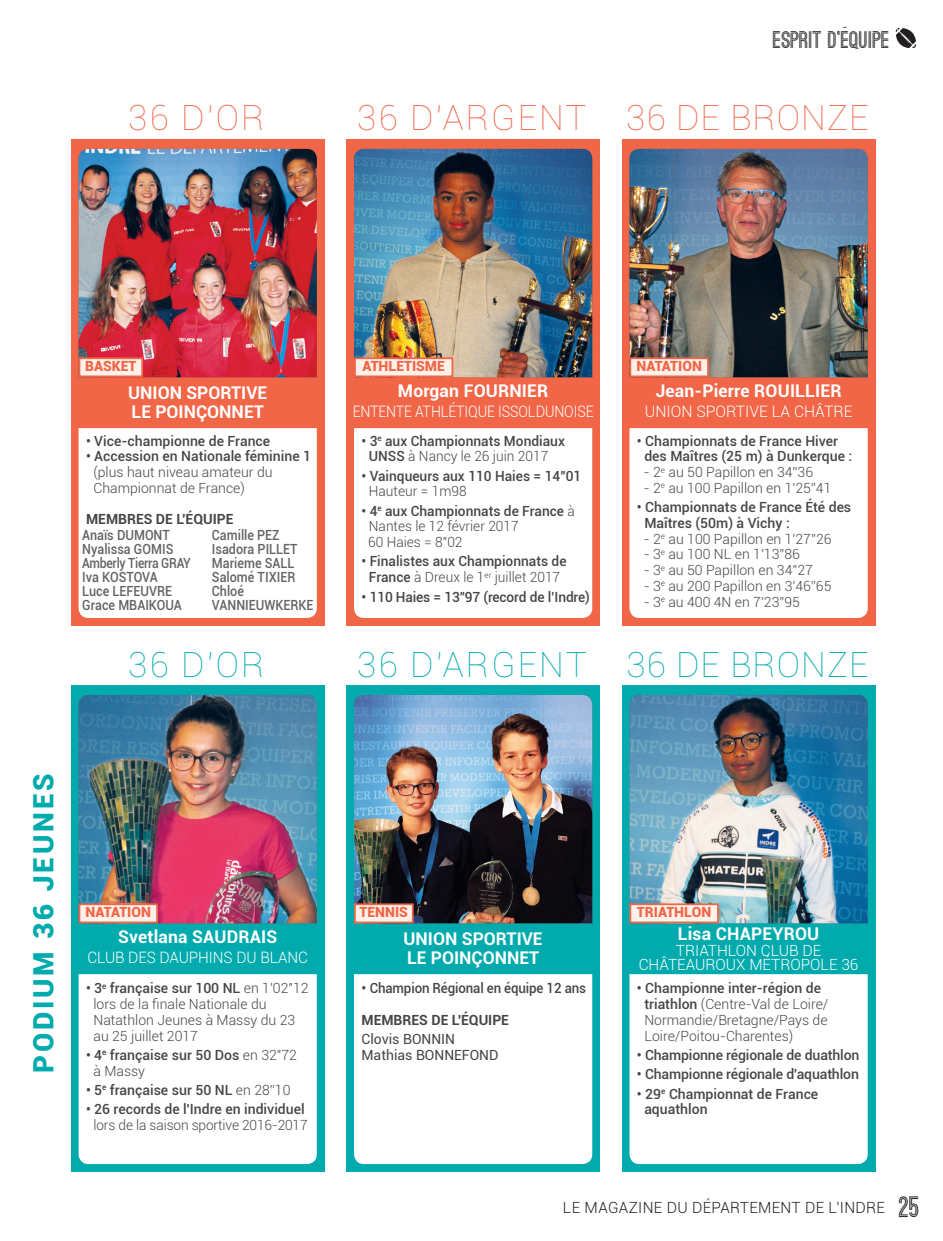
<style>
.page{position:relative;width:943px;height:1241px;background:#fff}
.page>*{position:absolute;margin:0;border:0;box-sizing:border-box;transform-origin:0 0}
.t1{font:100 35px "Roboto";letter-spacing:.045em;color:#00aaad}
.t2{font:100 35px "Roboto";letter-spacing:.045em;color:#f26648}
.t3{font:900 28px "Roboto";letter-spacing:.1em;color:#00aaad}
.t4{font:700 22.75px "Ostrich Sans";color:#231f20}
.t5{font:700 17.5px/19.2px "Roboto";letter-spacing:.01em;color:#fff}
.t6{font:300 15.75px "Roboto";letter-spacing:-.01em;color:#fff}
.t7{font:300 15.75px "Roboto";letter-spacing:-.01em;color:#fff;scale:.9 1}
.t8{font:300 15.4px/14px "Roboto";color:#fff;text-align:center}
.t9{font:300 15.4px "Roboto";letter-spacing:.02em;color:#231f20}
.t10{font:500 14px/15.8px "Roboto";color:#454647}
.t11{font:300 14px/15.8px "Roboto";color:#454647}
.t12{font:500 14px/14px "Roboto";color:#636366;scale:.9 1}
.t13{font:900 14px "Roboto";color:#f26648}
.t14{font:700 14px "Roboto";color:#454647}
.t15{font:14px/15.8px "Roboto";color:#454647}
.s1{font-weight:300}
.s2{font-weight:500}
.s3{font-family:"Ostrich Sans";font-weight:700;font-size:28px}
</style>
<div class="page">
<svg style="left:895px;top:28px;width:21px;height:20px"></svg>
<div style="left:71px;top:685px;width:253px;height:486px;background:#00aaad"></div>
<div style="left:346px;top:685px;width:253px;height:486px;background:#00aaad"></div>
<div style="left:622px;top:685px;width:253px;height:486px;background:#00aaad"></div>
<img style="left:79px;top:695px;width:238px;height:228px">
<img style="left:354px;top:695px;width:238px;height:228px">
<img style="left:629px;top:695px;width:238px;height:228px">
<div style="left:79px;top:974px;width:238px;height:189px;background:#fff"></div>
<div style="left:354px;top:974px;width:238px;height:189px;background:#fff"></div>
<div style="left:629px;top:974px;width:238px;height:189px;background:#fff"></div>
<div style="left:355px;top:904px;width:58px;height:18px;background:#fdf1ea"></div>
<div style="left:354px;top:903px;width:59px;height:20px;border:2px solid #f26648"></div>
<div style="left:630px;top:904px;width:88px;height:18px;background:#fdf1ea"></div>
<div style="left:629px;top:903px;width:89px;height:20px;border:2px solid #f26648"></div>
<div style="left:79px;top:904px;width:78px;height:18px;background:#fdf1ea"></div>
<div style="left:79px;top:903px;width:79px;height:20px;border:2px solid #f26648"></div>
<div style="left:71px;top:139px;width:253px;height:486px;background:#f26648"></div>
<div style="left:346px;top:139px;width:253px;height:486px;background:#f26648"></div>
<div style="left:622px;top:139px;width:253px;height:486px;background:#f26648"></div>
<img style="left:79px;top:149px;width:238px;height:228px">
<img style="left:354px;top:149px;width:238px;height:228px">
<img style="left:629px;top:149px;width:238px;height:228px">
<div style="left:79px;top:428px;width:238px;height:190px;background:#fff"></div>
<div style="left:354px;top:428px;width:238px;height:190px;background:#fff"></div>
<div style="left:629px;top:428px;width:238px;height:190px;background:#fff"></div>
<div style="left:79px;top:358px;width:63px;height:18px;background:#fdf1ea"></div>
<div style="left:79px;top:357px;width:64px;height:20px;border:2px solid #f26648"></div>
<div style="left:355px;top:358px;width:97px;height:18px;background:#fdf1ea"></div>
<div style="left:354px;top:357px;width:99px;height:20px;border:2px solid #f26648"></div>
<div style="left:630px;top:358px;width:78px;height:18px;background:#fdf1ea"></div>
<div style="left:629px;top:357px;width:80px;height:20px;border:2px solid #f26648"></div>
<h3 class="t4" style="left:773px;top:31px;width:118px">ESPRIT D'EQUIPE</h3>
<h1 class="t2" style="left:128px;top:94px;width:138px">36 D'OR</h1>
<h1 class="t2" style="left:357px;top:94px;width:512px">36 D'ARGENT 36 DE BRONZE</h1>
<p class="t13" style="left:85px;top:356px;width:53px">BASKET</p>
<p class="t13" style="left:362px;top:356px;width:84px">ATHLÉTISME</p>
<p class="t13" style="left:636px;top:356px;width:67px">NATATION</p>
<p class="t5" style="left:128px;top:382px;width:141px">UNION SPORTIVE<br>LE POINÇONNET</p>
<p class="t5" style="left:398px;top:381px;width:152px">Morgan FOURNIER</p>
<p class="t7" style="left:352px;top:400px;width:269px">ENTENTE ATHLÉTIQUE ISSOLDUNOISE</p>
<p class="t10" style="left:86px;top:432px;width:186px">• Vice-championne de France</p>
<p class="t10" style="left:86px;top:448px;width:227px">• Accession en Nationale féminine 1</p>
<p class="t11" style="left:93px;top:464px;width:181px">(plus haut niveau amateur du<br>Championnat de France)</p>
<p class="t14" style="left:86px;top:509px;width:149px">MEMBRES DE L'ÉQUIPE</p>
<p class="t12" style="left:82px;top:527px;width:122px">Anaïs DUMONT<br>Nyalissa GOMIS<br>Amberly Tierra GRAY<br>Iva KOSTOVA<br>Luce LEFEUVRE<br>Grace MBAIKOUA</p>
<p class="t12" style="left:212px;top:527px;width:114px">Camille PEZ<br>Isadora PILLET<br>Marieme SALL<br>Salomé TIXIER<br>Chloé<br>VANNIEUWKERKE</p>
<p class="t10" style="left:369px;top:432px;width:197px;text-indent:-7px">• 3<sup>e</sup> aux Championnats Mondiaux<br>UNSS <span class="s1">à Nancy le 26 juin 2017</span></p>
<p class="t10" style="left:361px;top:467px;width:221px">• Vainqueurs aux 110 Haies = 14"01</p>
<p class="t11" style="left:369px;top:483px;width:99px">Hauteur = 1m98</p>
<p class="t11" style="left:368px;top:502px;width:208px;text-indent:-7px"><span class="s2">• 4</span><sup>e</sup> <span class="s2">aux Championnats de France</span> à<br>Nantes le 12 février 2017<br>60 Haies = 8"02</p>
<p class="t10" style="left:361px;top:553px;width:206px;text-align:center">• Finalistes aux Championnats de<br>France <span class="s1">à Dreux le 1</span><sup>er</sup> <span class="s1">juillet 2017</span></p>
<p class="t10" style="left:361px;top:588px;width:230px">• 110 Haies = 13"97 (record de l’Indre)</p>
<p class="t5" style="left:655px;top:381px;width:187px">Jean-Pierre ROUILLIER</p>
<p class="t6" style="left:645px;top:400px;width:209px">UNION SPORTIVE LA CHÂTRE</p>
<p class="t10" style="left:644px;top:432px;width:209px;text-indent:-7px">• Championnats de France Hiver des Maîtres (25 m) à Dunkerque :</p>
<p class="t11" style="left:644px;top:464px;width:171px">- 2<sup>e</sup> au 50 Papillon en 34''36</p>
<p class="t11" style="left:643px;top:479px;width:189px">- 2<sup>e</sup> au 100 Papillon en 1'25''41</p>
<p class="t10" style="left:644px;top:498px;width:208px;text-indent:-7px">• Championnats de France Été des<br>Maîtres (50m) à Vichy :</p>
<p class="t11" style="left:644px;top:530px;width:189px">- 2<sup>e</sup> au 100 Papillon en 1'27''26</p>
<p class="t11" style="left:643px;top:546px;width:158px">- 3<sup>e</sup> au 100 NL en 1'13''86</p>
<p class="t11" style="left:643px;top:562px;width:171px">- 3<sup>e</sup> au 50 Papillon en 34''27</p>
<p class="t11" style="left:643px;top:577px;width:189px">- 3<sup>e</sup> au 200 Papillon en 3'46''65</p>
<p class="t11" style="left:643px;top:593px;width:158px">- 3<sup>e</sup> au 400 4N en 7'23''95</p>
<h1 class="t1" style="left:128px;top:639px;width:138px">36 D'OR</h1>
<h1 class="t1" style="left:357px;top:639px;width:512px">36 D'ARGENT 36 DE BRONZE</h1>
<h2 class="t3" style="left:24px;top:1072px;width:301px;rotate:-90deg">PODIUM 36 JEUNES</h2>
<p class="t13" style="left:86px;top:902px;width:67px">NATATION</p>
<p class="t13" style="left:359px;top:902px;width:50px">TENNIS</p>
<p class="t13" style="left:637px;top:902px;width:76px">TRIATHLON</p>
<p class="t5" style="left:118px;top:926px;width:161px">Svetlana SAUDRAIS</p>
<p class="t6" style="left:87px;top:946px;width:222px">CLUB DES DAUPHINS DU BLANC</p>
<p class="t11" style="left:93px;top:979px;width:216px;text-indent:-7px"><span class="s2">• 3</span><sup>e</sup> <span class="s2">française sur 100 NL</span> en 1'02"12 lors de la finale Nationale du<br>Natathlon Jeunes à Massy du 23 au 25 juillet 2017</p>
<p class="t10" style="left:93px;top:1046px;width:205px;text-indent:-7px">• 4<sup>e</sup> française sur 50 Dos <span class="s1">en 32"72 à Massy</span></p>
<p class="t10" style="left:86px;top:1081px;width:206px">• 5<sup>e</sup> française sur 50 NL <span class="s1">en 28''10</span></p>
<p class="t10" style="left:86px;top:1100px;width:220px">• 26 records de l'Indre en individuel</p>
<p class="t11" style="left:93px;top:1116px;width:216px">lors de la saison sportive 2016-2017</p>
<p class="t5" style="left:403px;top:928px;width:141px">UNION SPORTIVE<br>LE POINÇONNET</p>
<p class="t10" style="left:361px;top:979px;width:226px">• Champion Régional en équipe 12 ans</p>
<p class="t14" style="left:361px;top:1009px;width:149px">MEMBRES DE L'ÉQUIPE</p>
<p class="t15" style="left:361px;top:1030px;width:139px">Clovis BONNIN<br>Mathias BONNEFOND</p>
<p class="t5" style="left:678px;top:923px;width:143px">Lisa CHAPEYROU</p>
<p class="t8" style="left:638px;top:942px;width:221px">TRIATHLON CLUB DE<br>CHÂTEAUROUX MÉTROPOLE 36</p>
<p class="t11" style="left:644px;top:979px;width:186px;text-indent:-7px"><span class="s2">• Championne inter-région de triathlon</span> (Centre-Val de Loire/<br>Normandie/Bretagne/Pays de<br>Loire/Poitou-Charentes)</p>
<p class="t10" style="left:637px;top:1046px;width:224px">• Championne régionale de duathlon</p>
<p class="t10" style="left:637px;top:1065px;width:223px">• Championne régionale d'aquathlon</p>
<p class="t10" style="left:644px;top:1084px;width:175px;text-indent:-7px">• 29<sup>e</sup> Championnat de France aquathlon</p>
<p class="t9" style="left:563px;top:1196px;width:358px">LE MAGAZINE DU DÉPARTEMENT DE L'INDRE <span class="s3">25</span></p>
</div>
